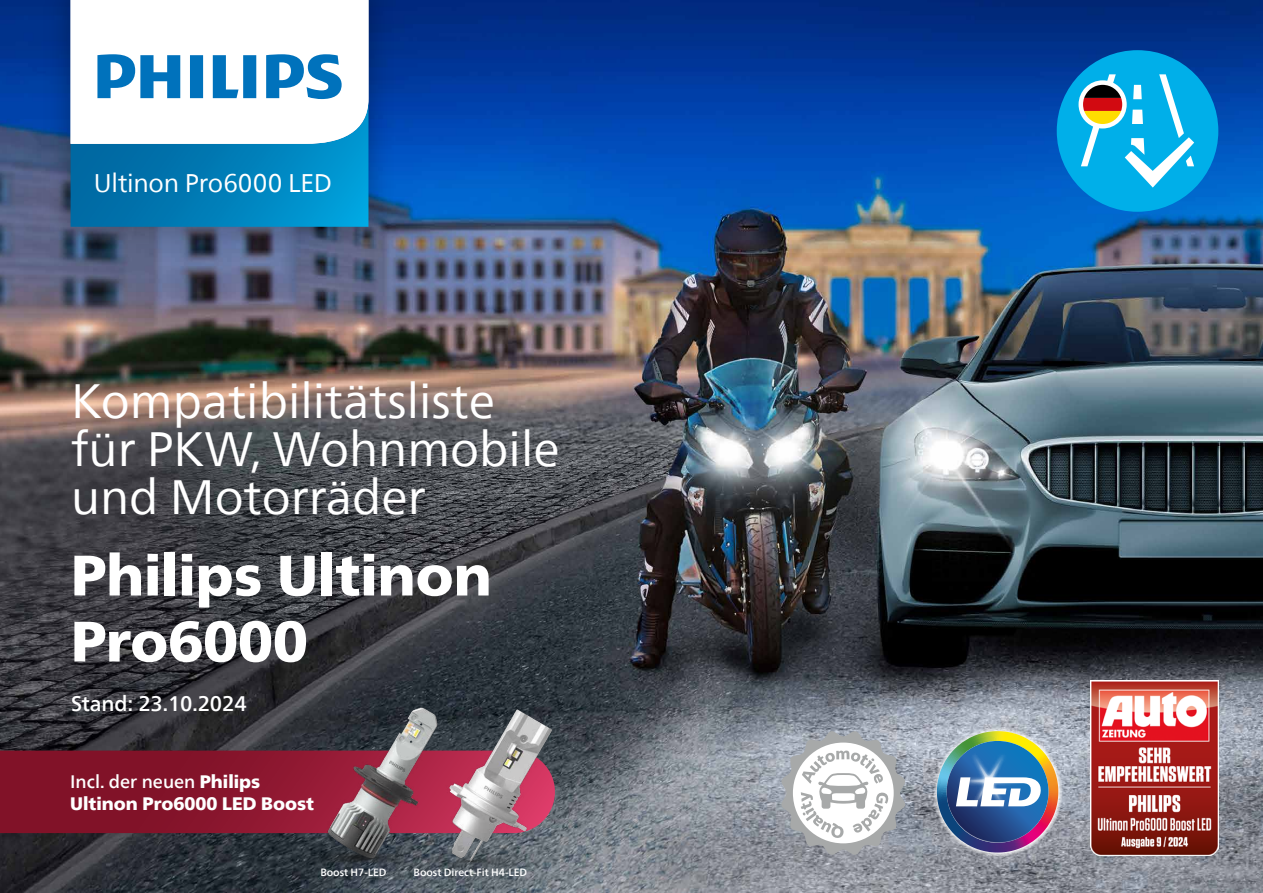
<style>
.page{position:relative;width:1263px;height:893px;background:#fff}
.page>*{position:absolute;margin:0;border:0;box-sizing:border-box;transform-origin:0 0}
.t1{font:900 57px/66px "Neue Frutiger World";color:#fff}
.t2{font:48px/48px "Neue Frutiger World";color:#fff}
.t3{font:25.5px "Neue Frutiger World";letter-spacing:-.01em;color:#fff}
.t4{font:500 21px "Neue Frutiger World";letter-spacing:-.005em;color:#fff}
.t5{font:900 18px/21.6px "Neue Frutiger World";color:#fff}
.t6{font:500 10.5px "Neue Frutiger World";letter-spacing:-.005em;color:#fff}
.s1{font-weight:500}
</style>
<div class="page">
<img style="left:0;top:0;width:1263px;height:893px">
<svg style="left:933px;top:727px;width:129px;height:130px;background:#d79e81"></svg>
<div style="left:947px;top:741px;width:101px;height:102px;background:#1276bc;border-radius:51px"></div>
<svg style="left:937px;top:731px;width:104px;height:121px"></svg>
<svg style="left:781px;top:731px;width:124px;height:124px"></svg>
<img style="left:35px;top:0;width:370px;height:263px">
<svg style="left:71px;top:0;width:297px;height:227px"></svg>
<img style="left:1090px;top:681px;width:128px;height:174px">
<svg style="left:0;top:751px;width:290px;height:82px;background:#84132a"></svg>
<img style="left:290px;top:670px;width:193px;height:223px">
<img style="left:387px;top:691px;width:210px;height:202px">
<div style="left:1057px;top:50px;width:161px;height:162px;background:#00afe9;border-radius:50%"></div>
<svg style="left:1078px;top:74px;width:116px;height:114px"></svg>
<p class="t3" style="left:94px;top:163px;width:240px">Ultinon Pro6000 LED</p>
<p class="t2" style="left:71px;top:378px;width:490px">Kompatibilitätsliste für PKW, Wohnmobile und Motorräder</p>
<p class="t1" style="left:71px;top:543px;width:422px">Philips Ultinon<br>Pro6000</p>
<p class="t4" style="left:71px;top:686px;width:177px">Stand: 23.10.2024</p>
<p class="t5" style="left:70px;top:771px;width:246px"><span class="s1">Incl. der neuen</span> Philips<br>Ultinon Pro6000 LED Boost</p>
<p class="t6" style="left:320px;top:863px;width:68px">Boost H7-LED</p>
<p class="t6" style="left:414px;top:863px;width:115px">Boost Direct-Fit H4-LED</p>
</div>
